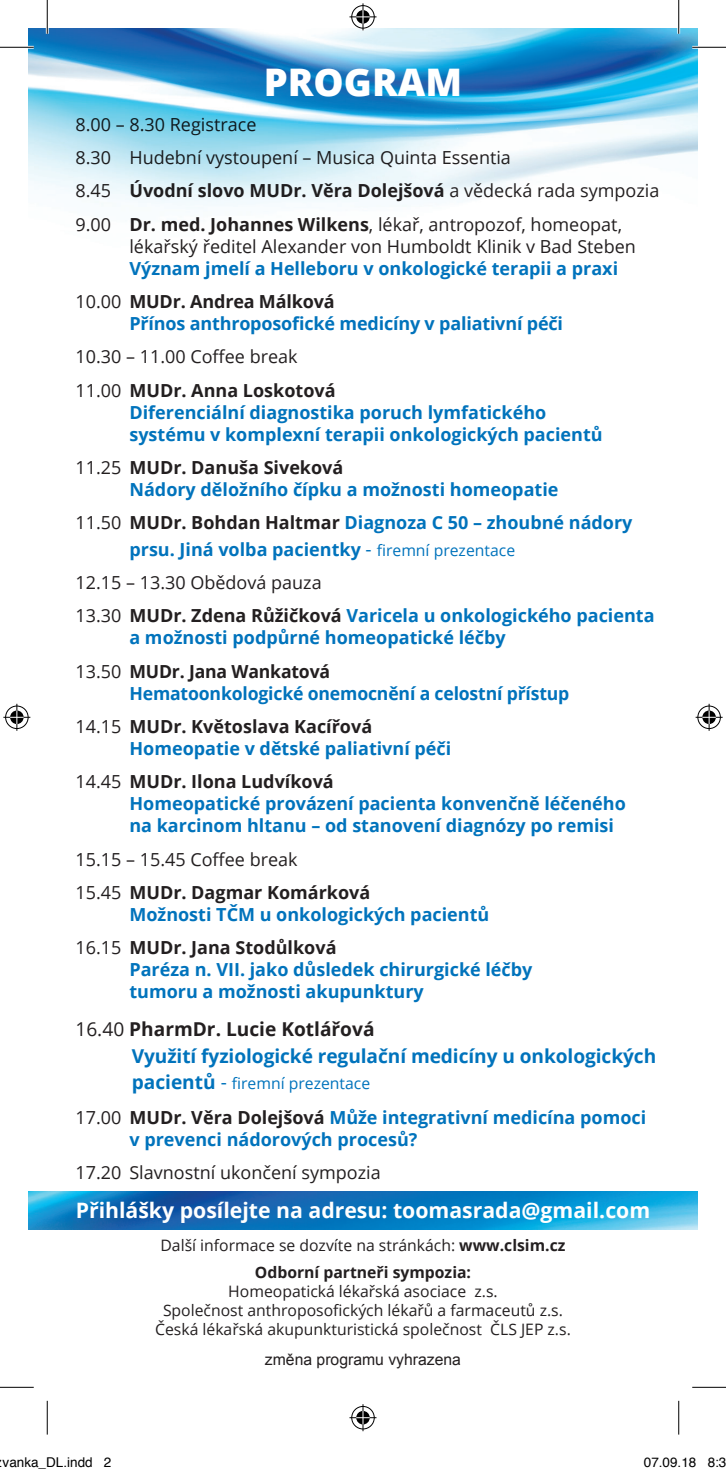
<style>
.page{position:relative;width:726px;height:1474px;background:#fff}
.page>*{position:absolute;margin:0;border:0;box-sizing:border-box;transform-origin:0 0}
.t1{font:800 38.02px "Open Sans";color:#fff}
.t2{font:700 21.15px "Open Sans";color:#fff}
.t3{font:700 19.12px/26.6px "Open Sans";letter-spacing:-.005em;color:#0073bc}
.t4{font:700 18px/22.1px "Open Sans";color:#0073bc}
.t5{font:18px/22.1px "Open Sans";color:#231f20}
.t6{font:700 18px "Open Sans";color:#231f20}
.t7{font:15.75px "Open Sans";color:#231f20}
.t8{font:15.75px "Open Sans";color:#0073bc}
.t9{font:700 15.75px "Open Sans";color:#231f20}
.t10{font:15.75px "Arial";color:#231f20}
.t11{font:13.5px "Helvetica";color:#000}
.s1{font-weight:400}
.s2{font-weight:700}
.s3{font-weight:700;color:#0073bc}
.s4{font-weight:400;color:#231f20}
.s5{color:#231f20}
.s6{font-weight:400;font-size:19.12px}
.s7{font-weight:400;font-size:15.75px}
.s8{font-weight:700;font-size:19.12px}
.s9{font-size:19.12px}
</style>
<div class="page">
<img style="left:28px;top:1191px;width:670px;height:38px">
<img style="left:28px;top:28px;width:670px;height:180px">
<hr style="left:0;top:46px;width:34px;height:3px;background:#fff">
<hr style="left:692px;top:46px;width:34px;height:3px;background:#fff">
<hr style="left:46px;top:0;width:3px;height:34px;background:#fff">
<hr style="left:677px;top:0;width:3px;height:34px;background:#fff">
<hr style="left:0;top:47px;width:34px;height:1px;background:#000">
<hr style="left:692px;top:47px;width:34px;height:1px;background:#000">
<hr style="left:0;top:1386px;width:34px;height:1px;background:#000">
<hr style="left:692px;top:1386px;width:34px;height:1px;background:#000">
<hr style="left:47px;top:0;width:1px;height:34px;background:#000">
<hr style="left:47px;top:1400px;width:1px;height:34px;background:#000">
<hr style="left:678px;top:0;width:1px;height:34px;background:#000">
<hr style="left:678px;top:1400px;width:1px;height:34px;background:#000">
<svg style="left:349px;top:3px;width:27px;height:27px"></svg>
<svg style="left:349px;top:1404px;width:27px;height:26px"></svg>
<svg style="left:3px;top:703px;width:27px;height:27px"></svg>
<svg style="left:696px;top:703px;width:27px;height:27px"></svg>
<p class="t1" style="left:264px;top:53px;width:200px">PROGRAM</p>
<p class="t5" style="left:75px;top:113px;width:182px">8.00 – 8.30 Registrace</p>
<p class="t5" style="left:75px;top:146px;width:437px">8.30 Hudební vystoupení – Musica Quinta Essentia</p>
<p class="t6" style="left:75px;top:178px;width:585px"><span class="s1">8.45</span> Úvodní slovo MUDr. Věra Dolejšová <span class="s1">a vědecká rada sympozia</span></p>
<p class="t5" style="left:129px;top:213px;width:508px;text-indent:-54px">9.00 <span class="s2">Dr. med. Johannes Wilkens</span>, lékař, antropozof, homeopat, lékařský ředitel Alexander von Humboldt Klinik v Bad Steben<br><span class="s3">Význam jmelí a Helleboru v onkologické terapii a praxi</span></p>
<p class="t4" style="left:129px;top:290px;width:435px;text-indent:-54px"><span class="s4">10.00</span> <span class="s5">MUDr. Andrea Málková<br></span>Přínos anthroposofické medicíny v paliativní péči</p>
<p class="t5" style="left:75px;top:345px;width:224px">10.30 – 11.00 Coffee break</p>
<p class="t4" style="left:129px;top:379px;width:475px;text-indent:-54px"><span class="s4">11.00</span> <span class="s5">MUDr. Anna Loskotová<br></span>Diferenciální diagnostika poruch lymfatického systému v komplexní terapii onkologických pacientů</p>
<p class="t4" style="left:129px;top:456px;width:431px;text-indent:-54px"><span class="s4">11.25</span> <span class="s5">MUDr. Danuša Siveková<br></span>Nádory děložního čípku a možnosti homeopatie</p>
<p class="t4" style="left:129px;top:509px;width:505px;line-height:26.6px;text-indent:-54px"><span class="s4">11.50</span> <span class="s5">MUDr. Bohdan Haltmar</span> Diagnoza C 50 – zhoubné nádory prsu. Jiná volba pacientky <span class="s6">-</span> <span class="s7">firemní prezentace</span></p>
<p class="t5" style="left:75px;top:571px;width:248px">12.15 – 13.30 Obědová pauza</p>
<p class="t4" style="left:129px;top:604px;width:527px;text-indent:-54px"><span class="s4">13.30</span> <span class="s5">MUDr. Zdena Růžičková</span> Varicela u onkologického pacienta a možnosti podpůrné homeopatické léčby</p>
<p class="t4" style="left:129px;top:659px;width:441px;text-indent:-54px"><span class="s4">13.50</span> <span class="s5">MUDr. Jana Wankatová<br></span>Hematoonkologické onemocnění a celostní přístup</p>
<p class="t4" style="left:129px;top:715px;width:323px;text-indent:-54px"><span class="s4">14.15</span> <span class="s5">MUDr. Květoslava Kacířová<br></span>Homeopatie v dětské paliativní péči</p>
<p class="t4" style="left:129px;top:770px;width:498px;text-indent:-54px"><span class="s4">14.45</span> <span class="s5">MUDr. Ilona Ludvíková<br></span>Homeopatické provázení pacienta konvenčně léčeného na karcinom hltanu – od stanovení diagnózy po remisi</p>
<p class="t5" style="left:75px;top:847px;width:224px">15.15 – 15.45 Coffee break</p>
<p class="t4" style="left:129px;top:881px;width:361px;text-indent:-54px"><span class="s4">15.45</span> <span class="s5">MUDr. Dagmar Komárková<br></span>Možnosti TČM u onkologických pacientů</p>
<p class="t4" style="left:129px;top:936px;width:405px;text-indent:-54px"><span class="s4">16.15</span> <span class="s5">MUDr. Jana Stodůlková<br></span>Paréza n. VII. jako důsledek chirurgické léčby tumoru a možnosti akupunktury</p>
<p class="t3" style="left:132px;top:1015px;width:526px;text-indent:-56px"><span class="s4">16.40</span> <span class="s5">PharmDr. Lucie Kotlářová<br></span>Využití fyziologické regulační medicíny u onkologických</p>
<p class="t8" style="left:132px;top:1072px;width:240px"><span class="s8">pacientů</span> <span class="s9">-</span> firemní prezentace</p>
<p class="t4" style="left:129px;top:1105px;width:518px;text-indent:-54px"><span class="s4">17.00</span> <span class="s5">MUDr. Věra Dolejšová</span> Může integrativní medicína pomoci v prevenci nádorových procesů?</p>
<p class="t5" style="left:75px;top:1161px;width:307px">17.20 Slavnostní ukončení sympozia</p>
<p class="t2" style="left:76px;top:1195px;width:576px">Přihlášky posílejte na adresu: toomasrada@gmail.com</p>
<p class="t7" style="left:160px;top:1234px;width:407px">Další informace se dozvíte na stránkách: <span class="s2">www.clsim.cz</span></p>
<p class="t9" style="left:255px;top:1261px;width:218px">Odborní partneři sympozia:</p>
<p class="t7" style="left:228px;top:1280px;width:271px">Homeopatická lékařská asociace z.s.</p>
<p class="t7" style="left:163px;top:1299px;width:401px">Společnost anthroposofických lékařů a farmaceutů z.s.</p>
<p class="t7" style="left:155px;top:1318px;width:417px">Česká lékařská akupunkturistická společnost ČLS JEP z.s.</p>
<p class="t10" style="left:265px;top:1348px;width:198px">změna programu vyhrazena</p>
<p class="t11" style="left:3px;top:1451px;width:110px">vanka_DL.indd 2</p>
<p class="t11" style="left:644px;top:1451px;width:84px">07.09.18 8:3</p>
</div>
